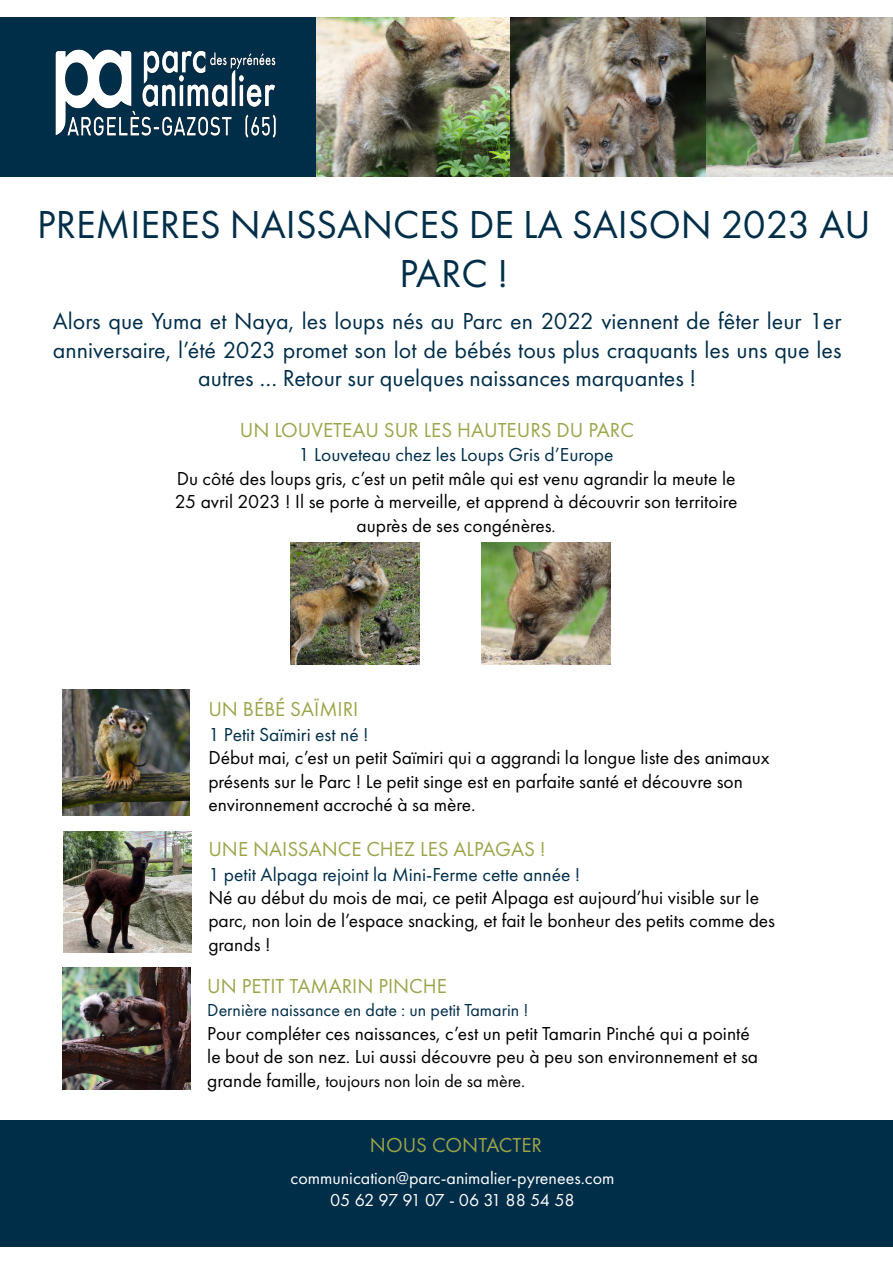
<style>
.page{position:relative;width:893px;height:1263px;background:#fff}
.page>*{position:absolute;margin:0;border:0;box-sizing:border-box;transform-origin:0 0}
.t1{font:40.5px/48.6px "Futura PT";color:#002e49;text-align:center}
.t2{font:24px/28.8px "Futura PT";color:#002e49;text-align:center}
.t3{font:21px "Futura PT";color:#9da54a}
.t4{font:19.5px/23.4px "Futura PT";color:#000}
.t5{font:19.5px "Futura PT";color:#002e49}
.t6{font:18px "Futura PT";color:#fff}
.t7{font:18px "Futura PT";color:#002e49}
.t8{font:18px "Futura PT";color:#000}
.t9{font:18px "Futura PT";letter-spacing:-.03em;color:#fff}
.s1{font-size:18px}
.s2{font-size:19.5px}
</style>
<div class="page">
<div style="left:0;top:17px;width:316px;height:160px;background:#002e49"></div>
<img style="left:316px;top:17px;width:577px;height:160px">
<img style="left:55px;top:49px;width:221px;height:89px">
<img style="left:482px;top:543px;width:128px;height:122px">
<img style="left:64px;top:831px;width:127px;height:122px">
<div style="left:0;top:1120px;width:893px;height:127px;background:#002e49"></div>
<img style="left:291px;top:543px;width:128px;height:122px">
<img style="left:63px;top:689px;width:126px;height:127px">
<img style="left:63px;top:968px;width:127px;height:121px">
<p class="t1" style="left:37px;top:200px;width:835px">PREMIERES NAISSANCES DE LA SAISON 2023 AU<br>PARC !</p>
<p class="t2" style="left:53px;top:306px;width:790px">Alors que Yuma et Naya, les loups nés au Parc en 2022 viennent de fêter leur 1er anniversaire, l’été 2023 promet son lot de bébés tous plus craquants les uns que les autres … Retour sur quelques naissances marquantes !</p>
<p class="t3" style="left:240px;top:418px;width:396px">UN LOUVETEAU SUR LES HAUTEURS DU PARC</p>
<p class="t5" style="left:298px;top:443px;width:317px">1 Louveteau chez les Loups Gris d’Europe</p>
<p class="t4" style="left:175px;top:466px;width:564px;text-align:center">Du côté des loups gris, c’est un petit mâle qui est venu agrandir la meute le<br>25 avril 2023 ! Il se porte à merveille, et apprend à découvrir son territoire auprès de ses congénères<span class="s1">.</span></p>
<p class="t3" style="left:208px;top:696px;width:152px">UN BÉBÉ SAÏMIRI</p>
<p class="t5" style="left:208px;top:723px;width:162px">1 Petit Saïmiri est né !</p>
<p class="t4" style="left:208px;top:746px;width:563px">Début mai, c’est un petit Saïmiri qui a aggrandi la longue liste des animaux présents sur le Parc ! Le petit singe est en parfaite santé et découvre son environnement accroché à sa mère.</p>
<p class="t3" style="left:208px;top:836px;width:339px">UNE NAISSANCE CHEZ LES ALPAGAS !</p>
<p class="t5" style="left:208px;top:862px;width:374px">1 petit Alpaga rejoint la Mini-Ferme cette année !</p>
<p class="t4" style="left:208px;top:886px;width:568px">Né au début du mois de mai, ce petit Alpaga est aujourd’hui visible sur le parc, non loin de l’espace snacking, et fait le bonheur des petits comme des grands !</p>
<p class="t3" style="left:207px;top:973px;width:241px">UN PETIT TAMARIN PINCHE</p>
<p class="t7" style="left:207px;top:1000px;width:323px">Dernière naissance en date : un petit Tamarin !</p>
<p class="t4" style="left:207px;top:1021px;width:552px">Pour compléter ces naissances, c’est un petit Tamarin Pinché qui a pointé le bout de son nez. Lui aussi découvre peu à peu son environnement et sa</p>
<p class="t8" style="left:207px;top:1070px;width:320px"><span class="s2">grande famille,</span> toujours non loin de sa mère.</p>
<p class="t3" style="left:370px;top:1132px;width:174px">NOUS CONTACTER</p>
<p class="t6" style="left:290px;top:1167px;width:325px">communication@parc-animalier-pyrenees.com</p>
<p class="t9" style="left:330px;top:1189px;width:246px">05 62 97 91 07 - 06 31 88 54 58</p>
</div>
